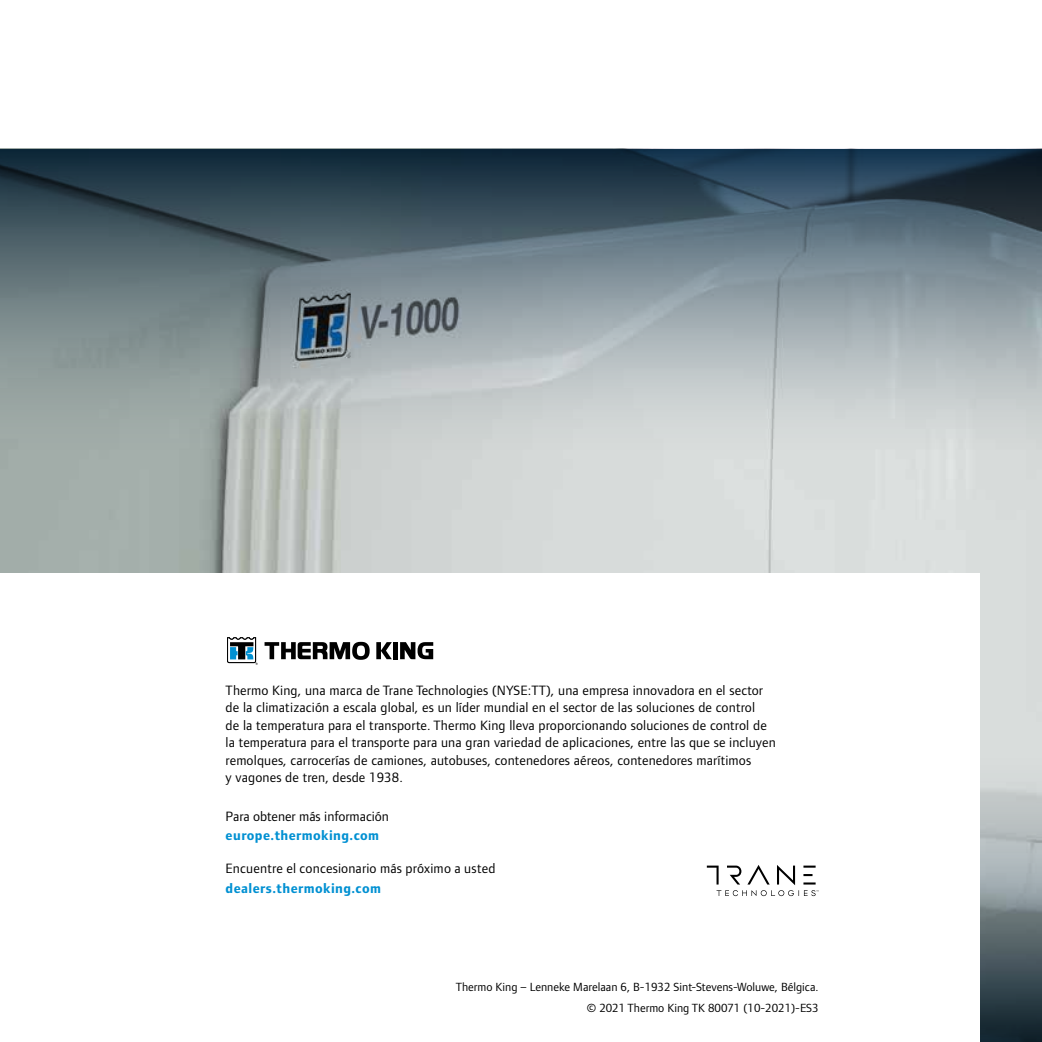
<style>
.page{position:relative;width:1042px;height:1042px;background:#fff}
.page>*{position:absolute;margin:0;border:0;box-sizing:border-box;transform-origin:0 0}
.t1{font:14px/17.5px "Foundry Form Sans";letter-spacing:.01em;color:#000}
.t2{font:700 14px "Foundry Form Sans";letter-spacing:.03em;color:#0090d2}
.t3{font:12.25px/21px "Foundry Form Sans";color:#000;text-align:right}
</style>
<div class="page">
<img style="left:0;top:456px;width:1042px;height:294px">
<svg style="left:0;top:149px;width:1042px;height:307px"></svg>
<svg style="left:980px;top:750px;width:62px;height:292px"></svg>
<div style="left:0;top:573px;width:980px;height:469px;background:#fff"></div>
<svg style="left:264px;top:642px;width:106px;height:18px"></svg>
<svg style="left:376px;top:642px;width:16px;height:17px"></svg>
<div style="left:393px;top:642px;width:5px;height:17px;background:#000"></div>
<svg style="left:400px;top:642px;width:33px;height:17px"></svg>
<svg style="left:227px;top:637px;width:31px;height:28px"></svg>
<svg style="left:707px;top:865px;width:111px;height:31px"></svg>
<p class="t1" style="left:226px;top:681px;width:552px">Thermo King, una marca de Trane Technologies (NYSE:TT), una empresa innovadora en el sector de la climatización a escala global, es un líder mundial en el sector de las soluciones de control<br>de la temperatura para el transporte. Thermo King lleva proporcionando soluciones de control de la temperatura para el transporte para una gran variedad de aplicaciones, entre las que se incluyen remolques, carrocerías de camiones, autobuses, contenedores aéreos, contenedores marítimos<br>y vagones de tren, desde 1938.</p>
<p class="t1" style="left:226px;top:807px;width:165px">Para obtener más información</p>
<p class="t2" style="left:226px;top:827px;width:155px">europe.thermoking.com</p>
<p class="t1" style="left:226px;top:860px;width:271px">Encuentre el concesionario más próximo a usted</p>
<p class="t2" style="left:226px;top:880px;width:157px">dealers.thermoking.com</p>
<p class="t3" style="left:456px;top:976px;width:364px">Thermo King – Lenneke Marelaan 6, B-1932 Sint-Stevens-Woluwe, Bélgica. © 2021 Thermo King TK 80071 (10-2021)-ES3</p>
</div>
